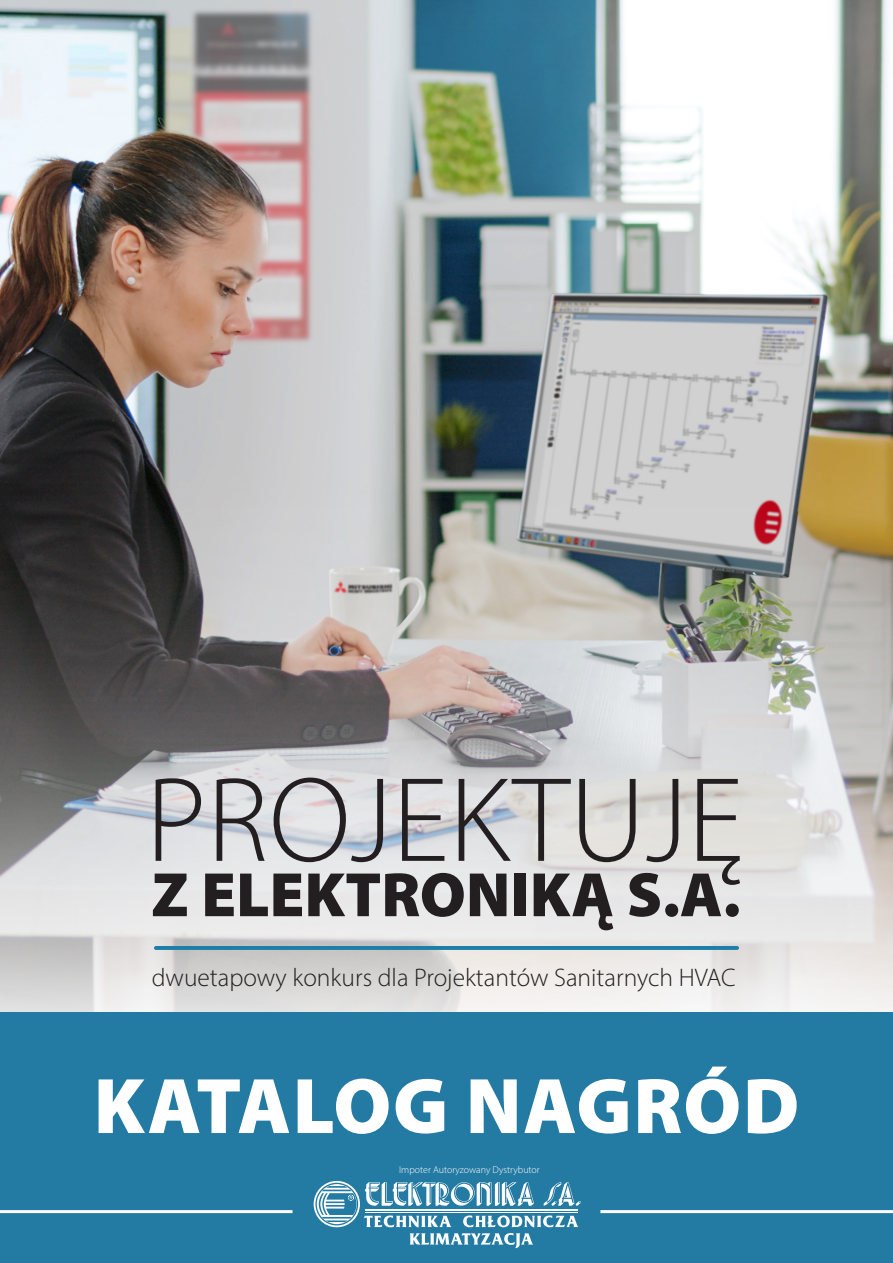
<style>
.page{position:relative;width:893px;height:1263px;background:#fff}
.page>*{position:absolute;margin:0;border:0;box-sizing:border-box;transform-origin:0 0}
.t1{font:300 121.5px "Myriad Pro";color:#231f20}
.t2{font:900 79.5px "Myriad Pro";letter-spacing:.02em;color:#fff}
.t3{font:900 63.15px "Myriad Pro";color:#231f20}
.t4{font:300 25.5px "Myriad Pro";color:#231f20}
.t5{font:300 9.9px "Myriad Pro";color:#fff}
</style>
<div class="page">
<img style="left:0;top:0;width:893px;height:1012px">
<hr style="left:156px;top:946px;width:581px;height:4px;background:#1c7fa7">
<div style="left:0;top:1012px;width:893px;height:251px;background:#237aa3"></div>
<hr style="left:600px;top:1210px;width:293px;height:3px;background:#fff">
<hr style="left:0;top:1210px;width:293px;height:3px;background:#fff">
<svg style="left:314px;top:1181px;width:267px;height:67px"></svg>
<p class="t1" style="left:146px;top:747px;width:600px">PROJEKTUJĘ</p>
<p class="t3" style="left:152px;top:853px;width:590px">Z ELEKTRONIKĄ S.A.</p>
<p class="t4" style="left:152px;top:962px;width:585px">dwuetapowy konkurs dla Projektantów Sanitarnych HVAC</p>
<p class="t2" style="left:94px;top:1053px;width:707px">KATALOG NAGRÓD</p>
<p class="t5" style="left:399px;top:1164px;width:142px">Impoter Autoryzowany Dystrybutor</p>
</div>
